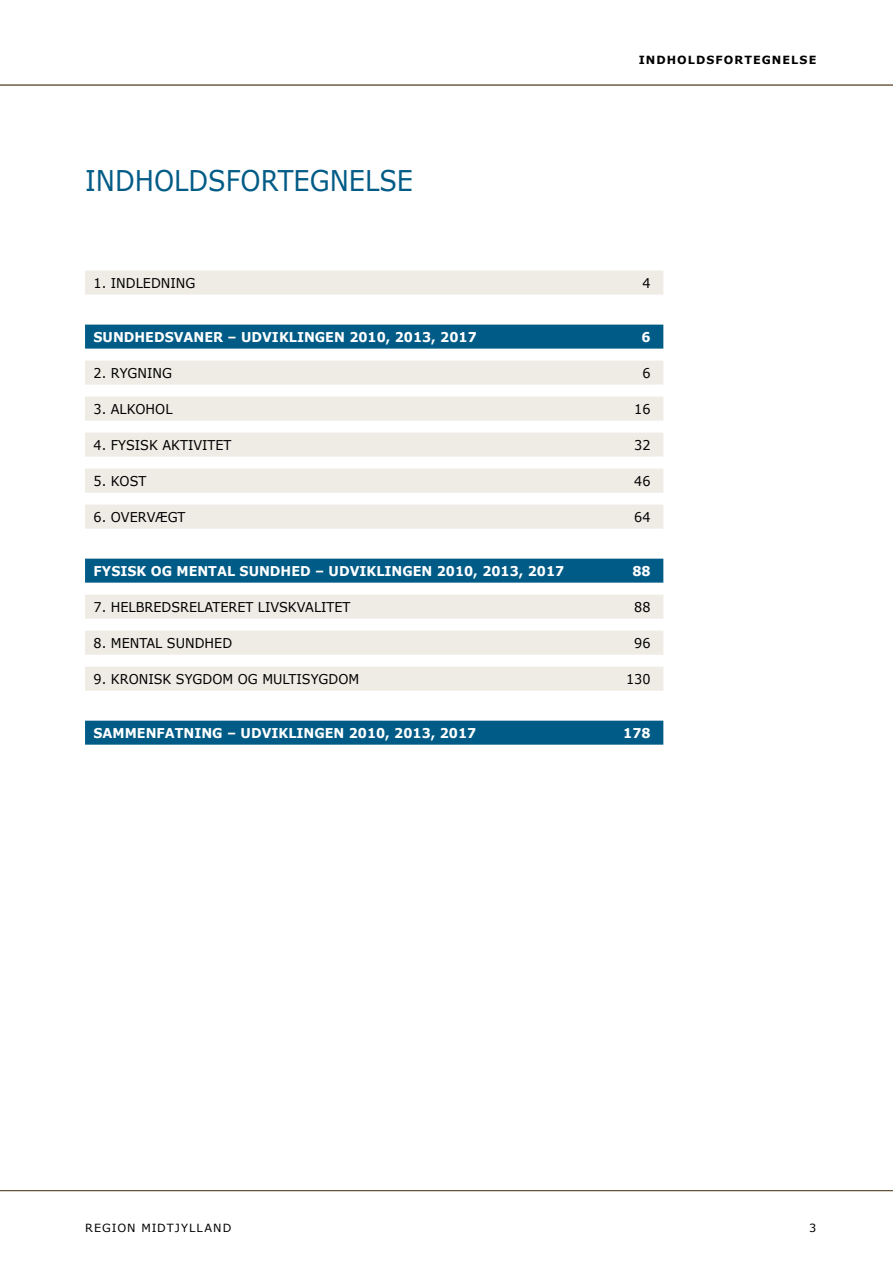
<style>
.page{position:relative;width:893px;height:1263px;background:#fff}
.page>*{position:absolute;margin:0;border:0;box-sizing:border-box;transform-origin:0 0}
.t1{font:28.5px "Verdana";color:#005b86;scale:.9 1}
.t2{font:13.5px "Verdana";color:#000;scale:.95 1}
.t3{font:700 13.5px "Verdana";color:#fff;scale:.95 1}
.t4{font:700 11.25px "Verdana";letter-spacing:.09em;color:#000}
.t5{font:11.25px "Verdana";letter-spacing:.095em;color:#000}
</style>
<div class="page">
<hr style="left:0;top:84px;width:893px;height:2px;background:#3f2805">
<hr style="left:0;top:1190px;width:893px;height:1px;background:#3f2805">
<div style="left:85px;top:271px;width:578px;height:24px;background:#efece5"></div>
<div style="left:85px;top:325px;width:578px;height:24px;background:#005b86"></div>
<div style="left:85px;top:361px;width:578px;height:24px;background:#efece5"></div>
<div style="left:85px;top:397px;width:578px;height:24px;background:#efece5"></div>
<div style="left:85px;top:433px;width:578px;height:24px;background:#efece5"></div>
<div style="left:85px;top:469px;width:578px;height:24px;background:#efece5"></div>
<div style="left:85px;top:505px;width:578px;height:24px;background:#efece5"></div>
<div style="left:85px;top:559px;width:578px;height:24px;background:#005b86"></div>
<div style="left:85px;top:595px;width:578px;height:24px;background:#efece5"></div>
<div style="left:85px;top:631px;width:578px;height:24px;background:#efece5"></div>
<div style="left:85px;top:667px;width:578px;height:24px;background:#efece5"></div>
<div style="left:85px;top:721px;width:578px;height:24px;background:#005b86"></div>
<h1 class="t1" style="left:85px;top:162px;width:366px">INDHOLDSFORTEGNELSE</h1>
<p class="t4" style="left:639px;top:52px;width:179px">INDHOLDSFORTEGNELSE</p>
<p class="t2" style="left:94px;top:274px;width:109px">1. INDLEDNING</p>
<p class="t2" style="left:642px;top:274px;width:10px">4</p>
<p class="t3" style="left:94px;top:328px;width:405px">SUNDHEDSVANER – UDVIKLINGEN 2010, 2013, 2017</p>
<p class="t3" style="left:641px;top:328px;width:11px">6</p>
<p class="t2" style="left:94px;top:364px;width:84px">2. RYGNING</p>
<p class="t2" style="left:642px;top:364px;width:10px">6</p>
<p class="t2" style="left:94px;top:400px;width:85px">3. ALKOHOL</p>
<p class="t2" style="left:634px;top:400px;width:19px">16</p>
<p class="t2" style="left:94px;top:436px;width:147px">4. FYSISK AKTIVITET</p>
<p class="t2" style="left:634px;top:436px;width:19px">32</p>
<p class="t2" style="left:94px;top:472px;width:57px">5. KOST</p>
<p class="t2" style="left:634px;top:472px;width:19px">46</p>
<p class="t2" style="left:94px;top:508px;width:98px">6. OVERVÆGT</p>
<p class="t2" style="left:634px;top:508px;width:19px">64</p>
<p class="t3" style="left:94px;top:562px;width:497px">FYSISK OG MENTAL SUNDHED – UDVIKLINGEN 2010, 2013, 2017</p>
<p class="t3" style="left:632px;top:562px;width:21px">88</p>
<p class="t2" style="left:94px;top:598px;width:272px">7. HELBREDSRELATERET LIVSKVALITET</p>
<p class="t2" style="left:634px;top:598px;width:19px">88</p>
<p class="t2" style="left:94px;top:634px;width:147px">8. MENTAL SUNDHED</p>
<p class="t2" style="left:634px;top:634px;width:19px">96</p>
<p class="t2" style="left:94px;top:670px;width:281px">9. KRONISK SYGDOM OG MULTISYGDOM</p>
<p class="t2" style="left:626px;top:670px;width:27px">130</p>
<p class="t3" style="left:94px;top:724px;width:404px">SAMMENFATNING – UDVIKLINGEN 2010, 2013, 2017</p>
<p class="t3" style="left:623px;top:724px;width:30px">178</p>
<p class="t5" style="left:85px;top:1221px;width:148px">REGION MIDTJYLLAND</p>
<p class="t5" style="left:809px;top:1221px;width:9px">3</p>
</div>
